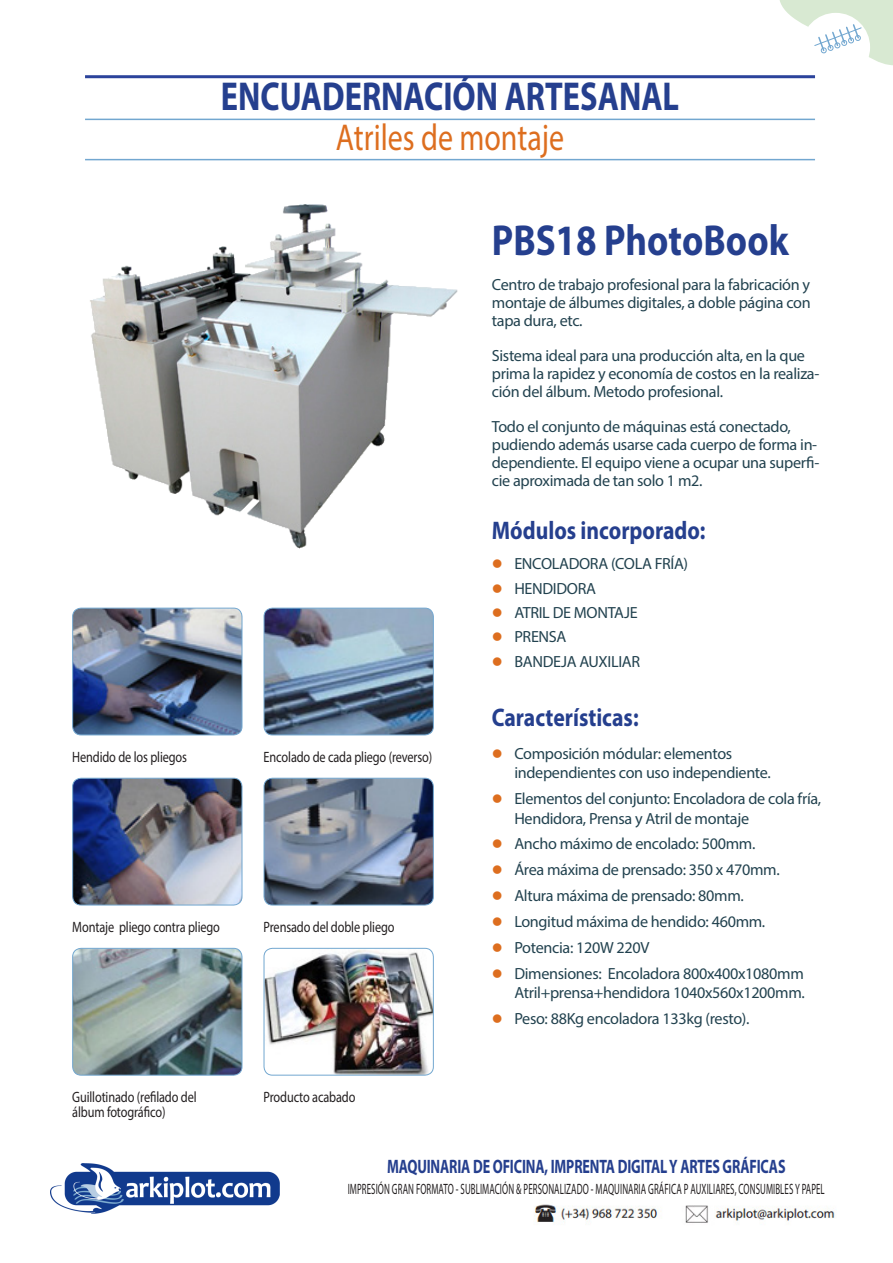
<style>
.page{position:relative;width:893px;height:1263px;background:#fff}
.page>*{position:absolute;margin:0;border:0;box-sizing:border-box;transform-origin:0 0}
.tituloproducto{font:700 43.5px "Myriad Pro";color:#253f8e;scale:.85 1}
.tituloSección{font:700 40.5px "Myriad Pro";color:#253f8e;scale:.8 1}
.subtituloSección_-_C{font:37.5px "Myriad Pro";color:#dd6e1f;scale:.8 1}
.Párrafo{font:700 25.5px "Myriad Pro";color:#253f8e;scale:.85 1}
.t1{font:700 19.5px "Myriad Pro";letter-spacing:-.01em;color:#253f8e;scale:.72 1}
.Párrafo-2{font:16.2px/18px "Myriad Pro";letter-spacing:-.02em;color:#22424f}
.lista_-_Copia{font:15px/15px "Myriad Pro";letter-spacing:-.01em;color:#231f20;scale:.82 1}
.lista_-_Copia-2{font:15px "Myriad Pro";letter-spacing:.01em;color:#231f20;scale:.59 1}
</style>
<div class="page">
<img style="left:534px;top:1204px;width:301px;height:19px">
<svg style="left:743px;top:0;width:150px;height:79px"></svg>
<img style="left:50px;top:1163px;width:230px;height:50px">
<hr style="left:85px;top:75px;width:730px;height:3px;background:#2b439b">
<hr style="left:85px;top:119px;width:730px;height:1px;background:#72a7d0">
<hr style="left:85px;top:159px;width:730px;height:1px;background:#72a7d0">
<img style="left:90px;top:204px;width:368px;height:345px">
<img style="left:73px;top:608px;width:169px;height:127px">
<div style="left:72px;top:608px;width:170px;height:127px;border:1px solid #72a7d0;border-radius:9px"></div>
<img style="left:73px;top:778px;width:169px;height:127px">
<div style="left:72px;top:778px;width:170px;height:127px;border:1px solid #72a7d0;border-radius:9px"></div>
<img style="left:73px;top:948px;width:169px;height:127px">
<div style="left:72px;top:948px;width:170px;height:127px;border:1px solid #72a7d0;border-radius:9px"></div>
<img style="left:264px;top:608px;width:169px;height:127px">
<div style="left:264px;top:608px;width:170px;height:127px;border:1px solid #72a7d0;border-radius:9px"></div>
<img style="left:264px;top:778px;width:169px;height:127px">
<div style="left:264px;top:778px;width:170px;height:127px;border:1px solid #72a7d0;border-radius:9px"></div>
<img style="left:264px;top:948px;width:169px;height:127px">
<div style="left:264px;top:948px;width:170px;height:127px;border:1px solid #72a7d0;border-radius:9px"></div>
<p class="tituloSección" style="left:221px;top:70px;width:574px">ENCUADERNACIÓN ARTESANAL</p>
<p class="subtituloSección_-_C" style="left:336px;top:115px;width:287px">Atriles de montaje</p>
<p class="tituloproducto" style="left:492px;top:212px;width:351px">PBS18 PhotoBook</p>
<p class="Párrafo-2" style="left:492px;top:275px;width:320px;text-align:justify">Centro de trabajo profesional para la fabricación y montaje de álbumes digitales, a doble página con tapa dura, etc.</p>
<p class="Párrafo-2" style="left:492px;top:346px;width:329px">Sistema ideal para una producción alta, en la que prima la rapidez y economía de costos en la realiza&shy;ción del álbum. Metodo profesional.</p>
<p class="Párrafo-2" style="left:492px;top:417px;width:329px">Todo el conjunto de máquinas está conectado, pudiendo además usarse cada cuerpo de forma in&shy;dependiente. El equipo viene a ocupar una superfi&shy;cie aproximada de tan solo 1 m2.</p>
<p class="Párrafo" style="left:492px;top:513px;width:253px">Módulos incorporado:</p>
<p class="Párrafo-2" style="left:514px;top:555px;width:175px">ENCOLADORA (COLA FRÍA)</p>
<p class="Párrafo-2" style="left:514px;top:579px;width:83px">HENDIDORA</p>
<p class="Párrafo-2" style="left:514px;top:603px;width:125px">ATRIL DE MONTAJE</p>
<p class="Párrafo-2" style="left:514px;top:628px;width:54px">PRENSA</p>
<p class="Párrafo-2" style="left:514px;top:652px;width:127px">BANDEJA AUXILIAR</p>
<p class="lista_-_Copia" style="left:72px;top:749px;width:142px">Hendido de los pliegos</p>
<p class="lista_-_Copia" style="left:264px;top:749px;width:207px">Encolado de cada pliego (reverso)</p>
<p class="lista_-_Copia" style="left:72px;top:919px;width:182px">Montaje pliego contra pliego</p>
<p class="lista_-_Copia" style="left:264px;top:919px;width:161px">Prensado del doble pliego</p>
<p class="Párrafo" style="left:492px;top:701px;width:174px">Características:</p>
<p class="Párrafo-2" style="left:514px;top:743px;width:258px;line-height:19.5px">Composición módular: elementos independientes con uso independiente.</p>
<p class="Párrafo-2" style="left:514px;top:789px;width:308px;line-height:19.5px">Elementos del conjunto: Encoladora de cola fría,<br>Hendidora, Prensa y Atril de montaje</p>
<p class="Párrafo-2" style="left:514px;top:835px;width:242px">Ancho máximo de encolado: 500mm.</p>
<p class="Párrafo-2" style="left:514px;top:861px;width:267px">Área máxima de prensado: 350 x 470mm.</p>
<p class="Párrafo-2" style="left:514px;top:886px;width:231px">Altura máxima de prensado: 80mm.</p>
<p class="Párrafo-2" style="left:514px;top:912px;width:252px">Longitud máxima de hendido: 460mm.</p>
<p class="Párrafo-2" style="left:514px;top:938px;width:137px">Potencia: 120W 220V</p>
<p class="Párrafo-2" style="left:514px;top:963px;width:292px;line-height:19.5px">Dimensiones: Encoladora 800x400x1080mm<br>Atril+prensa+hendidora 1040x560x1200mm.</p>
<p class="Párrafo-2" style="left:514px;top:1009px;width:237px">Peso: 88Kg encoladora 133kg (resto).</p>
<p class="lista_-_Copia" style="left:72px;top:1089px;width:153px">Guillotinado (refilado del álbum fotográfico)</p>
<p class="lista_-_Copia" style="left:264px;top:1089px;width:114px">Producto acabado</p>
<p class="t1" style="left:387px;top:1154px;width:555px">MAQUINARIA DE OFICINA, IMPRENTA DIGITAL Y ARTES GRÁFICAS</p>
<p class="lista_-_Copia-2" style="left:348px;top:1180px;width:810px">IMPRESIÓN GRAN FORMATO - SUBLIMACIÓN &amp; PERSONALIZADO - MAQUINARIA GRÁFICA P AUXILIARES, CONSUMIBLES Y PAPEL</p>
</div>
